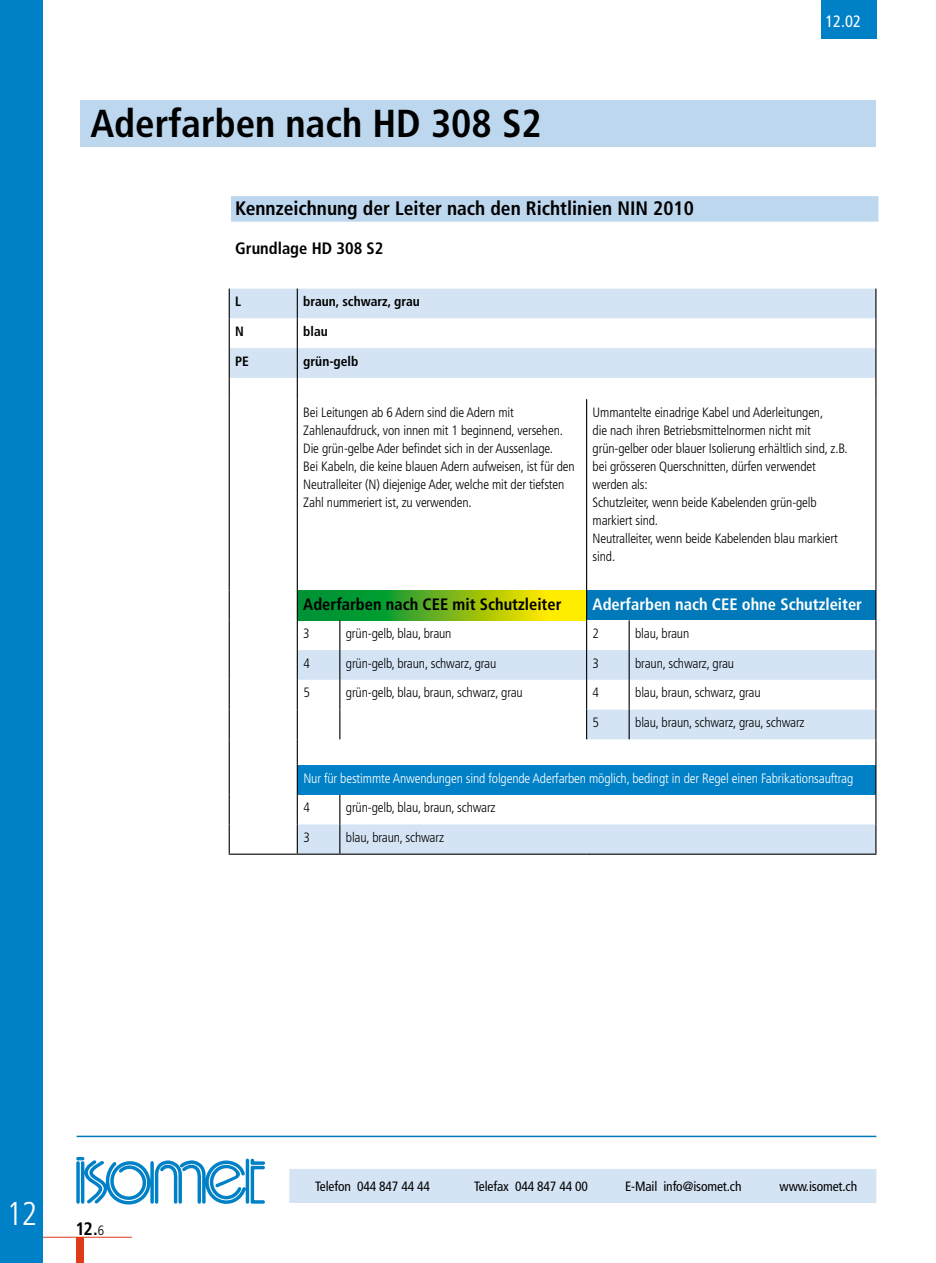
<style>
.page{position:relative;width:936px;height:1263px;background:#fff}
.page>*{position:absolute;margin:0;border:0;box-sizing:border-box;transform-origin:0 0}
.t1{font:700 condensed 39px "Frutiger LT";color:#000}
.t2{font:300 condensed 33px "Frutiger LT";color:#fff}
.t3{font:700 condensed 19.5px "Frutiger LT";color:#000}
.t4{font:700 condensed 18px "Frutiger LT";color:#000}
.t5{font:700 condensed 16.5px "Frutiger LT";color:#000}
.t6{font:700 condensed 16.5px "Frutiger LT";color:#fff}
.t7{font:condensed 16.5px "Frutiger LT";color:#fff}
.t8{font:300 condensed 13.5px/18px "Frutiger LT";letter-spacing:-.01em;color:#000}
.t9{font:300 condensed 13.5px "Frutiger LT";letter-spacing:-.01em;color:#fff}
.t10{font:condensed 13.5px "Frutiger LT";letter-spacing:-.01em;color:#000}
.t11{font:700 condensed 13.5px "Frutiger LT";color:#000}
.s1{font-weight:300;font-size:13.5px}
</style>
<div class="page">
<div style="left:821px;top:0;width:55px;height:38px;background:#0081c7"></div>
<div style="left:289px;top:1169px;width:587px;height:34px;background:#d4e4f4"></div>
<hr style="left:0;top:1237px;width:132px;height:1px;background:#df3b18">
<div style="left:77px;top:1237px;width:7px;height:26px;background:#df3b18"></div>
<svg style="left:76px;top:1157px;width:189px;height:47px"></svg>
<hr style="left:77px;top:1136px;width:799px;height:1px;background:#0078b9">
<div style="left:0;top:0;width:43px;height:1263px;background:#0081c7"></div>
<svg style="left:230px;top:289px;width:645px;height:565px"></svg>
<svg style="left:298px;top:590px;width:288px;height:30px;background:#71b91a"></svg>
<div style="left:586px;top:590px;width:289px;height:30px;background:#0078b9"></div>
<div style="left:297px;top:765px;width:578px;height:30px;background:#0081c7"></div>
<svg style="left:229px;top:289px;width:1px;height:29px"></svg>
<svg style="left:297px;top:289px;width:1px;height:29px"></svg>
<svg style="left:875px;top:289px;width:1px;height:29px"></svg>
<hr style="left:229px;top:318px;width:1px;height:30px;background:#000">
<hr style="left:297px;top:318px;width:1px;height:30px;background:#000">
<hr style="left:875px;top:318px;width:1px;height:30px;background:#000">
<hr style="left:229px;top:348px;width:1px;height:30px;background:#000">
<hr style="left:297px;top:348px;width:1px;height:30px;background:#000">
<hr style="left:875px;top:348px;width:1px;height:30px;background:#000">
<svg style="left:229px;top:378px;width:1px;height:21px"></svg>
<svg style="left:297px;top:378px;width:1px;height:21px"></svg>
<svg style="left:875px;top:378px;width:1px;height:21px"></svg>
<hr style="left:229px;top:399px;width:1px;height:191px;background:#000">
<hr style="left:297px;top:399px;width:1px;height:191px;background:#000">
<hr style="left:586px;top:399px;width:1px;height:191px;background:#000">
<hr style="left:875px;top:399px;width:1px;height:191px;background:#000">
<hr style="left:229px;top:590px;width:1px;height:30px;background:#000">
<hr style="left:297px;top:590px;width:1px;height:30px;background:#000">
<hr style="left:586px;top:590px;width:1px;height:30px;background:#000">
<hr style="left:875px;top:590px;width:1px;height:30px;background:#000">
<hr style="left:229px;top:620px;width:1px;height:30px;background:#000">
<hr style="left:297px;top:620px;width:1px;height:30px;background:#000">
<hr style="left:339px;top:620px;width:1px;height:30px;background:#000">
<hr style="left:586px;top:620px;width:1px;height:30px;background:#000">
<hr style="left:628px;top:620px;width:1px;height:30px;background:#000">
<hr style="left:875px;top:620px;width:1px;height:30px;background:#000">
<hr style="left:229px;top:650px;width:1px;height:30px;background:#000">
<hr style="left:297px;top:650px;width:1px;height:30px;background:#000">
<hr style="left:339px;top:650px;width:1px;height:30px;background:#000">
<hr style="left:586px;top:650px;width:1px;height:30px;background:#000">
<hr style="left:628px;top:650px;width:1px;height:30px;background:#000">
<hr style="left:875px;top:650px;width:1px;height:30px;background:#000">
<hr style="left:229px;top:680px;width:1px;height:30px;background:#000">
<hr style="left:297px;top:680px;width:1px;height:30px;background:#000">
<hr style="left:339px;top:680px;width:1px;height:30px;background:#000">
<hr style="left:586px;top:680px;width:1px;height:30px;background:#000">
<hr style="left:628px;top:680px;width:1px;height:30px;background:#000">
<hr style="left:875px;top:680px;width:1px;height:30px;background:#000">
<svg style="left:339px;top:710px;width:1px;height:29px"></svg>
<svg style="left:586px;top:710px;width:1px;height:29px"></svg>
<svg style="left:628px;top:710px;width:1px;height:29px"></svg>
<svg style="left:229px;top:710px;width:1px;height:55px"></svg>
<svg style="left:297px;top:710px;width:1px;height:55px"></svg>
<svg style="left:875px;top:710px;width:1px;height:55px"></svg>
<hr style="left:229px;top:765px;width:1px;height:30px;background:#000">
<hr style="left:297px;top:765px;width:1px;height:30px;background:#000">
<hr style="left:875px;top:765px;width:1px;height:30px;background:#000">
<svg style="left:229px;top:795px;width:1px;height:29px"></svg>
<svg style="left:297px;top:795px;width:1px;height:29px"></svg>
<svg style="left:339px;top:795px;width:1px;height:29px"></svg>
<svg style="left:875px;top:795px;width:1px;height:29px"></svg>
<hr style="left:229px;top:824px;width:1px;height:30px;background:#000">
<hr style="left:297px;top:824px;width:1px;height:30px;background:#000">
<hr style="left:339px;top:824px;width:1px;height:30px;background:#000">
<hr style="left:875px;top:824px;width:1px;height:30px;background:#000">
<hr style="left:229px;top:854px;width:68px;height:1px;background:#000">
<hr style="left:297px;top:854px;width:43px;height:1px;background:#000">
<hr style="left:340px;top:854px;width:246px;height:1px;background:#000">
<hr style="left:586px;top:854px;width:43px;height:1px;background:#000">
<hr style="left:629px;top:854px;width:247px;height:1px;background:#000">
<div style="left:231px;top:196px;width:647px;height:26px;background:#bdd7ee"></div>
<div style="left:80px;top:100px;width:795px;height:47px;background:#bdd7ee"></div>
<h1 class="t1" style="left:90px;top:101px;width:442px">Aderfarben nach HD 308 S2</h1>
<p class="t7" style="left:825px;top:11px;width:37px">12.02</p>
<h3 class="t3" style="left:235px;top:197px;width:460px">Kennzeichnung der Leiter nach den Richtlinien NIN 2010</h3>
<p class="t5" style="left:235px;top:239px;width:145px">Grundlage HD 308 S2</p>
<p class="t11" style="left:235px;top:293px;width:7px">L</p>
<p class="t11" style="left:303px;top:293px;width:118px">braun, schwarz, grau</p>
<p class="t11" style="left:235px;top:323px;width:10px">N</p>
<p class="t11" style="left:303px;top:323px;width:26px">blau</p>
<p class="t11" style="left:235px;top:353px;width:15px">PE</p>
<p class="t11" style="left:303px;top:353px;width:57px">grün-gelb</p>
<p class="t8" style="left:303px;top:403px;width:273px">Bei Leitungen ab 6 Adern sind die Adern mit Zahlenaufdruck, von innen mit 1 beginnend, versehen.<br>Die grün-gelbe Ader befindet sich in der Aussenlage.<br>Bei Kabeln, die keine blauen Adern aufweisen, ist für den Neutralleiter (N) diejenige Ader, welche mit der tiefsten Zahl nummeriert ist, zu verwenden.</p>
<p class="t8" style="left:592px;top:403px;width:257px">Ummantelte einadrige Kabel und Aderleitungen,<br>die nach ihren Betriebsmittelnormen nicht mit grün-gelber oder blauer Isolierung erhältlich sind, z.B. bei grösseren Querschnitten, dürfen verwendet werden als:<br>Schutzleiter, wenn beide Kabelenden grün-gelb markiert sind.<br>Neutralleiter, wenn beide Kabelenden blau markiert sind.</p>
<p class="t5" style="left:303px;top:595px;width:260px">Aderfarben nach CEE mit Schutzleiter</p>
<p class="t6" style="left:592px;top:595px;width:271px">Aderfarben nach CEE ohne Schutzleiter</p>
<p class="t8" style="left:303px;top:624px;width:8px">3</p>
<p class="t8" style="left:346px;top:624px;width:107px">grün-gelb, blau, braun</p>
<p class="t8" style="left:592px;top:624px;width:8px">2</p>
<p class="t8" style="left:635px;top:624px;width:56px">blau, braun</p>
<p class="t8" style="left:303px;top:654px;width:8px">4</p>
<p class="t8" style="left:346px;top:654px;width:152px">grün-gelb, braun, schwarz, grau</p>
<p class="t8" style="left:592px;top:654px;width:8px">3</p>
<p class="t8" style="left:635px;top:654px;width:100px">braun, schwarz, grau</p>
<p class="t8" style="left:303px;top:684px;width:8px">5</p>
<p class="t8" style="left:346px;top:684px;width:178px">grün-gelb, blau, braun, schwarz, grau</p>
<p class="t8" style="left:592px;top:684px;width:8px">4</p>
<p class="t8" style="left:635px;top:684px;width:127px">blau, braun, schwarz, grau</p>
<p class="t8" style="left:592px;top:714px;width:8px">5</p>
<p class="t8" style="left:635px;top:714px;width:171px">blau, braun, schwarz, grau, schwarz</p>
<p class="t9" style="left:303px;top:770px;width:551px">Nur für bestimmte Anwendungen sind folgende Aderfarben möglich, bedingt in der Regel einen Fabrikationsauftrag</p>
<p class="t8" style="left:303px;top:799px;width:8px">4</p>
<p class="t8" style="left:346px;top:799px;width:151px">grün-gelb, blau, braun, schwarz</p>
<p class="t8" style="left:303px;top:828px;width:8px">3</p>
<p class="t8" style="left:346px;top:828px;width:100px">blau, braun, schwarz</p>
<h2 class="t2" style="left:6px;top:1195px;width:32px">12</h2>
<h3 class="t4" style="left:84px;top:1218px;width:16px">12</h3>
<h3 class="t4" style="left:75px;top:1218px;width:30px">1 <span class="s1">6</span></h3>
<p class="t10" style="left:315px;top:1178px;width:116px">Telefon 044 847 44 44</p>
<p class="t10" style="left:474px;top:1178px;width:115px">Telefax 044 847 44 00</p>
<p class="t10" style="left:625px;top:1178px;width:118px">E-Mail info@isomet.ch</p>
<p class="t10" style="left:779px;top:1178px;width:79px">www.isomet.ch</p>
</div>
